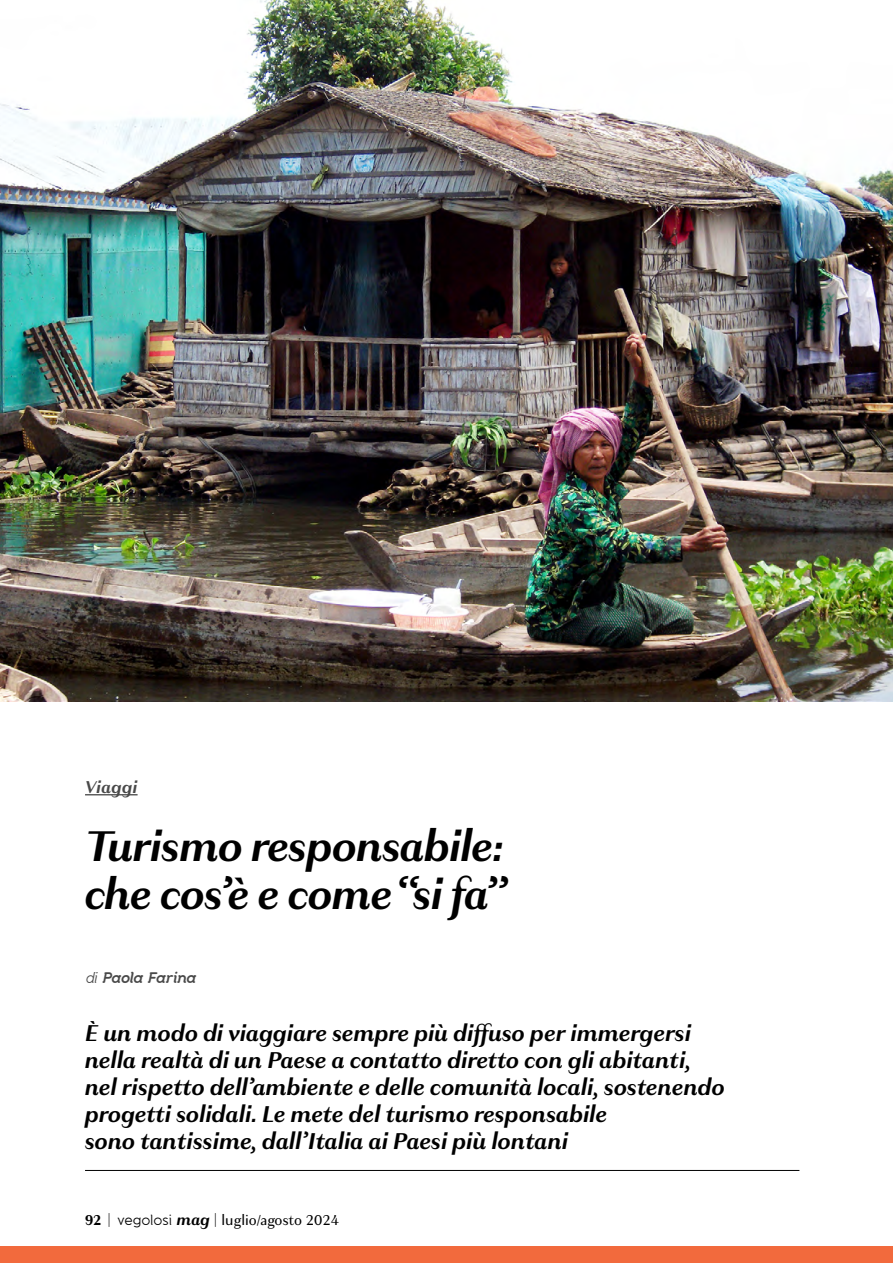
<style>
.page{position:relative;width:893px;height:1263px;background:#fff}
.page>*{position:absolute;margin:0;border:0;box-sizing:border-box;transform-origin:0 0}
.t1{font:italic 700 45px/48px "Granville";letter-spacing:-.025em;color:#000}
.t2{font:italic 700 24px/27px "Granville";letter-spacing:-.01em;color:#000}
.t3{font:italic 700 18px "Granville";color:#494949}
.t4{font:15px "Granville";color:#000}
.t5{font:italic 700 15px "Banda";letter-spacing:-.055em;color:#494949}
.s1{font-weight:400}
.s2{font-weight:700}
.s3{font-family:"Abril Fatface"}
.s4{font-family:"Banda";font-size:14.25px}
.s5{font-weight:700;font-style:italic;font-size:16.5px}
</style>
<div class="page">
<div style="left:0;top:1246px;width:893px;height:17px;background:#f26a3d"></div>
<hr style="left:85px;top:1170px;width:714px;height:1px;background:#000">
<hr style="left:85px;top:794px;width:53px;height:1px;background:#494949">
<img style="left:0;top:0;width:893px;height:702px">
<p class="t3" style="left:85px;top:774px;width:54px">Viaggi</p>
<h1 class="t1" style="left:85px;top:822px;width:423px">Turismo responsabile: che cos’è e come “si fa”</h1>
<p class="t5" style="left:85px;top:969px;width:112px"><span class="s1">di</span> Paola Farina</p>
<p class="t2" style="left:85px;top:1019px;width:642px">È un modo di viaggiare sempre più diffuso per immergersi nella realtà di un Paese a contatto diretto con gli abitanti, nel rispetto dell’ambiente e delle comunità locali, sostenendo progetti solidali. Le mete del turismo responsabile<br>sono tantissime, dall’Italia ai Paesi più lontani</p>
<p class="t4" style="left:85px;top:1211px;width:255px"><span class="s2">92</span> <span class="s3">|</span> <span class="s4">vegolosi</span> <span class="s5">mag</span> <span class="s3">|</span> luglio/agosto 2024</p>
</div>
